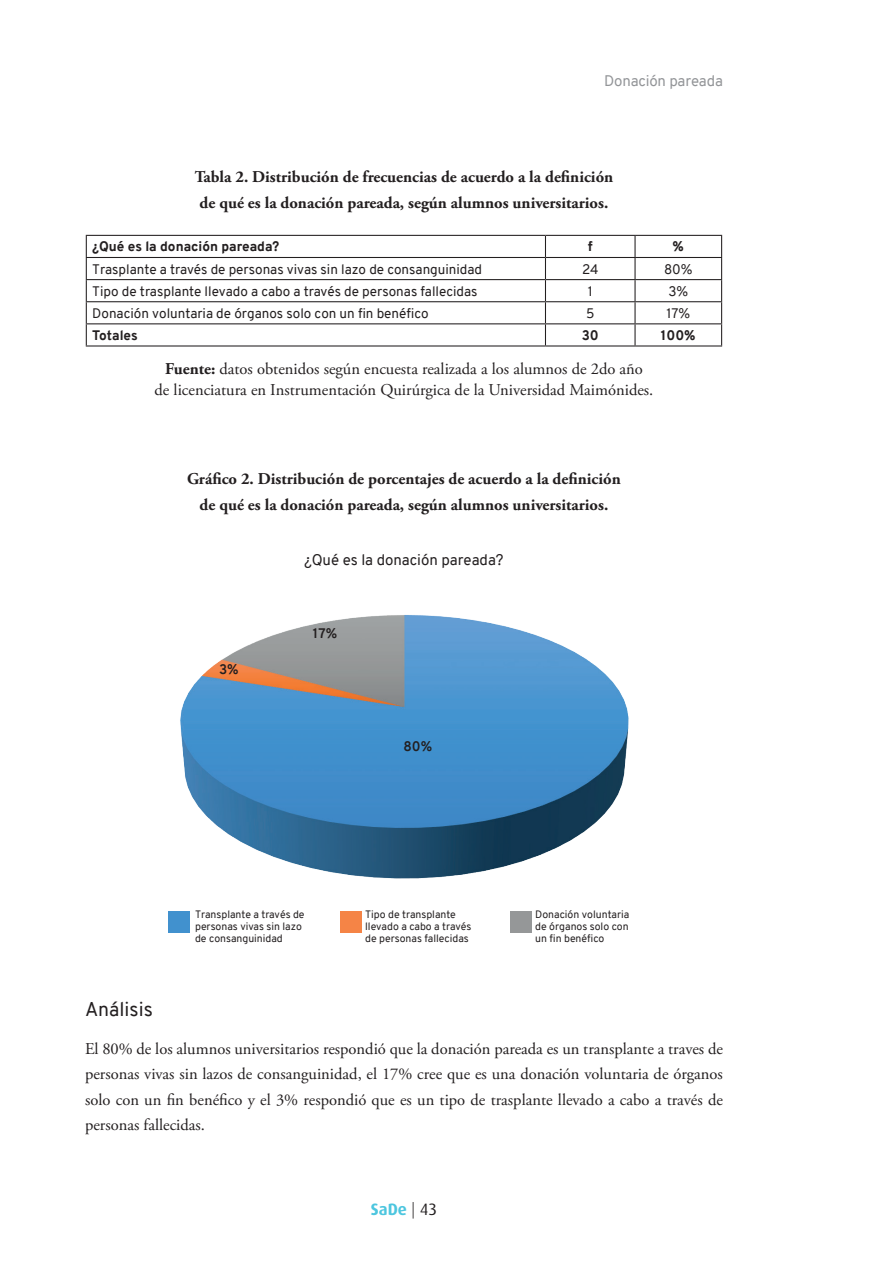
<style>
.page{position:relative;width:893px;height:1263px;background:#fff}
.page>*{position:absolute;margin:0;border:0;box-sizing:border-box;transform-origin:0 0}
.t1{font:19.5px "Overpass";color:#231f20}
.t2{font:16.5px/25.5px "Adobe Garamond Pro";color:#231f20;text-align:center}
.t3{font:700 16.5px/25.5px "Adobe Garamond Pro";color:#231f20;text-align:center}
.t4{font:700 16.5px "Dax";color:#4dc6df}
.t5{font:15px "Overpass";color:#231f20}
.t6{font:15px "Overpass";letter-spacing:-.01em;color:#939598}
.t7{font:13.5px "Overpass";color:#231f20}
.t8{font:800 13.5px "Overpass";color:#231f20}
.t9{font:700 13.5px "Overpass";color:#231f20}
.t10{font:10.5px/12px "Overpass";color:#231f20}
.s1{font-weight:700}
.s2{font-weight:300;color:#231f20}
.s3{font-weight:400;color:#231f20}
</style>
<div class="page">
<hr style="left:86px;top:235px;width:459px;height:1px;background:#231f20">
<hr style="left:545px;top:235px;width:90px;height:1px;background:#231f20">
<hr style="left:635px;top:235px;width:87px;height:1px;background:#231f20">
<hr style="left:634px;top:236px;width:2px;height:21px;background:#231f20">
<hr style="left:86px;top:257px;width:459px;height:1px;background:#231f20">
<hr style="left:545px;top:257px;width:90px;height:1px;background:#231f20">
<hr style="left:635px;top:257px;width:87px;height:1px;background:#231f20">
<hr style="left:634px;top:258px;width:2px;height:21px;background:#231f20">
<hr style="left:86px;top:279px;width:459px;height:1px;background:#231f20">
<hr style="left:545px;top:279px;width:90px;height:1px;background:#231f20">
<hr style="left:635px;top:279px;width:87px;height:1px;background:#231f20">
<hr style="left:634px;top:280px;width:2px;height:21px;background:#231f20">
<hr style="left:86px;top:301px;width:459px;height:1px;background:#231f20">
<hr style="left:545px;top:301px;width:90px;height:1px;background:#231f20">
<hr style="left:635px;top:301px;width:87px;height:1px;background:#231f20">
<hr style="left:634px;top:302px;width:2px;height:21px;background:#231f20">
<hr style="left:86px;top:323px;width:459px;height:1px;background:#231f20">
<svg style="left:86px;top:236px;width:1px;height:109px"></svg>
<hr style="left:545px;top:323px;width:90px;height:1px;background:#231f20">
<svg style="left:545px;top:236px;width:1px;height:109px"></svg>
<hr style="left:635px;top:323px;width:87px;height:1px;background:#231f20">
<hr style="left:634px;top:324px;width:2px;height:21px;background:#231f20">
<svg style="left:721px;top:236px;width:1px;height:109px"></svg>
<hr style="left:86px;top:345px;width:459px;height:1px;background:#231f20">
<hr style="left:545px;top:345px;width:90px;height:1px;background:#231f20">
<hr style="left:635px;top:345px;width:87px;height:1px;background:#231f20">
<img style="left:180px;top:615px;width:449px;height:264px">
<div style="left:168px;top:911px;width:22px;height:21px;background:#4191ce"></div>
<div style="left:340px;top:911px;width:21px;height:21px;background:#f58446"></div>
<div style="left:510px;top:911px;width:21px;height:21px;background:#959798"></div>
<p class="t6" style="left:604px;top:71px;width:120px">Donación pareada</p>
<p class="t3" style="left:195px;top:164px;width:420px">Tabla 2. Distribución de frecuencias de acuerdo a la definición de qué es la donación pareada, según alumnos universitarios.</p>
<p class="t8" style="left:92px;top:237px;width:189px">¿Qué es la donación pareada?</p>
<p class="t8" style="left:588px;top:237px;width:6px">f</p>
<p class="t8" style="left:673px;top:237px;width:13px">%</p>
<p class="t7" style="left:92px;top:259px;width:391px">Trasplante a través de personas vivas sin lazo de consanguinidad</p>
<p class="t7" style="left:582px;top:259px;width:18px">24</p>
<p class="t7" style="left:664px;top:259px;width:30px">80%</p>
<p class="t7" style="left:92px;top:281px;width:387px">Tipo de trasplante llevado a cabo a través de personas fallecidas</p>
<p class="t7" style="left:588px;top:281px;width:7px">1</p>
<p class="t7" style="left:668px;top:281px;width:21px">3%</p>
<p class="t7" style="left:92px;top:304px;width:338px">Donación voluntaria de órganos solo con un fin benéfico</p>
<p class="t7" style="left:586px;top:304px;width:10px">5</p>
<p class="t7" style="left:666px;top:304px;width:25px">17%</p>
<p class="t8" style="left:92px;top:326px;width:47px">Totales</p>
<p class="t8" style="left:582px;top:326px;width:19px">30</p>
<p class="t8" style="left:661px;top:326px;width:36px">100%</p>
<p class="t2" style="left:155px;top:359px;width:500px;line-height:21px"><span class="s1">Fuente:</span> datos obtenidos según encuesta realizada a los alumnos de 2do año<br>de licenciatura en Instrumentación Quirúrgica de la Universidad Maimónides.</p>
<p class="t3" style="left:187px;top:467px;width:435px">Gráfico 2. Distribución de porcentajes de acuerdo a la definición de qué es la donación pareada, según alumnos universitarios.</p>
<p class="t5" style="left:304px;top:549px;width:201px">¿Qué es la donación pareada?</p>
<p class="t9" style="left:219px;top:660px;width:21px">3%</p>
<p class="t9" style="left:313px;top:623px;width:26px">17%</p>
<p class="t9" style="left:403px;top:736px;width:30px">80%</p>
<p class="t10" style="left:195px;top:908px;width:111px">Transplante a través de personas vivas sin lazo de consanguinidad</p>
<p class="t10" style="left:365px;top:908px;width:108px">Tipo de transplante llevado a cabo a través de personas fallecidas</p>
<p class="t10" style="left:535px;top:908px;width:95px;text-align:justify">Donación voluntaria de órganos solo con un fin benéfico</p>
<p class="t1" style="left:85px;top:995px;width:69px">Análisis</p>
<p class="t2" style="left:85px;top:1036px;width:639px;text-align:justify">El 80% de los alumnos universitarios respondió que la donación pareada es un transplante a traves de personas vivas sin lazos de consanguinidad, el 17% cree que es una donación voluntaria de órganos solo con un fin benéfico y el 3% respondió que es un tipo de trasplante llevado a cabo a través de personas fallecidas.</p>
<p class="t4" style="left:371px;top:1199px;width:68px">SaDe <span class="s2">|</span> <span class="s3">43</span></p>
</div>
